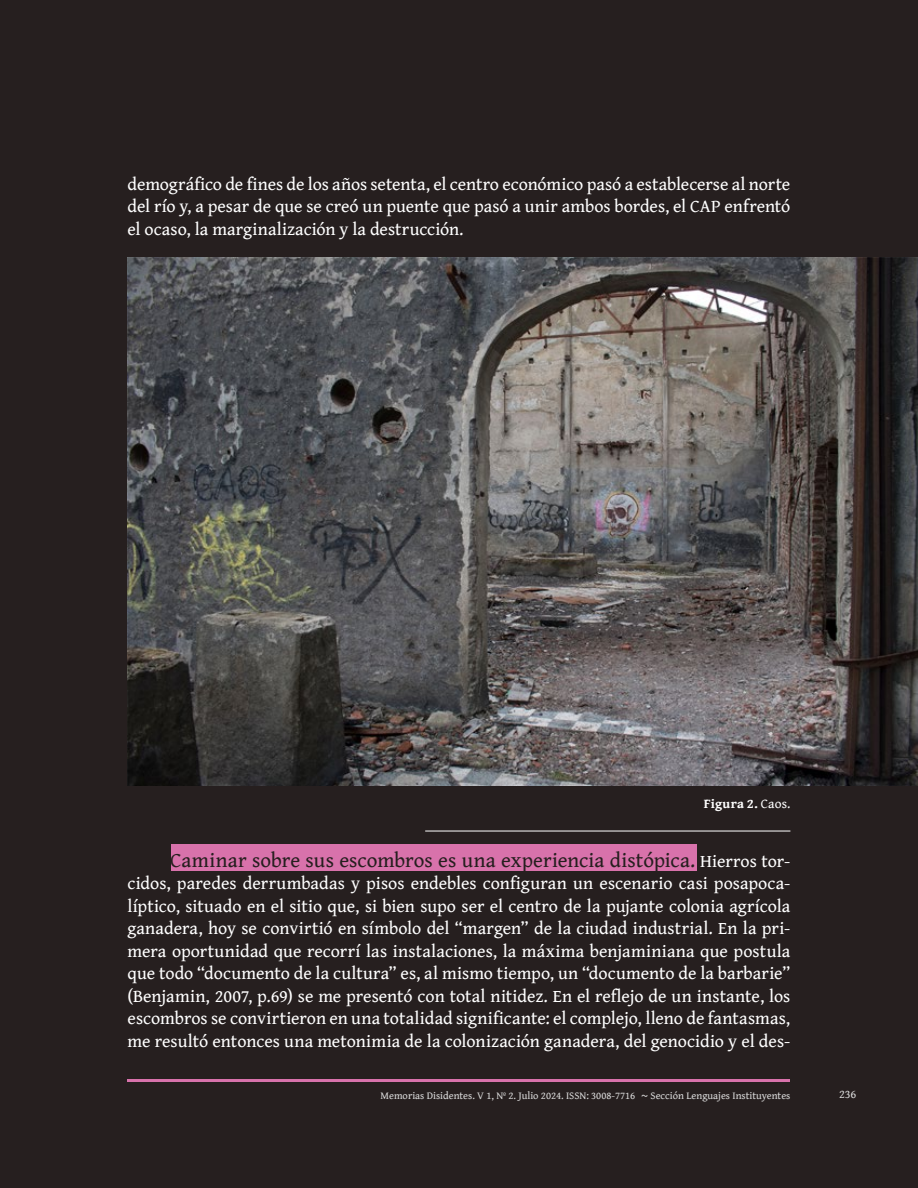
<style>
.page{position:relative;width:918px;height:1188px;background:#261f1f}
.page>*{position:absolute;margin:0;border:0;box-sizing:border-box;transform-origin:0 0}
.t1{font:21px "Gentium Book Plus";letter-spacing:.005em;color:#261f1f}
.t2{font:18px/22.5px "Gentium Book Plus";color:#fff;text-align:justify}
.t3{font:700 13.5px "Gentium Book Plus";letter-spacing:.01em;color:#fff}
.t4{font:12px "Gentium Book Plus";color:#dadada}
.t5{font:10.5px "Gentium Book Plus";color:#dadada}
.s1{font-weight:400}
.s2{font-size:18px;color:#fff}
.s3{font-family:"Roboto Slab"}
</style>
<div class="page">
<div style="left:171px;top:844px;width:525px;height:27px;background:#d872ab"></div>
<hr style="left:128px;top:1079px;width:662px;height:2px;background:#d872ab">
<hr style="left:425px;top:831px;width:365px;height:1px;background:#fff">
<img style="left:128px;top:257px;width:790px;height:528px">
<p class="t2" style="left:128px;top:171px;width:664px">demográfico de fines de los años setenta, el centro económico pasó a establecerse al norte del río y, a pesar de que se creó un puente que pasó a unir ambos bordes, el CAP enfrentó el ocaso, la marginalización y la destrucción.</p>
<p class="t3" style="left:704px;top:791px;width:88px">Figura 2. <span class="s1">Caos.</span></p>
<p class="t1" style="left:170px;top:840px;width:622px">Caminar sobre sus escombros es una experiencia distópica. <span class="s2">Hierros tor-</span></p>
<p class="t2" style="left:128px;top:871px;width:664px">cidos, paredes derrumbadas y pisos endebles configuran un escenario casi posapoca&shy;líptico, situado en el sitio que, si bien supo ser el centro de la pujante colonia agrícola ganadera, hoy se convirtió en símbolo del “margen” de la ciudad industrial. En la pri&shy;mera oportunidad que recorrí las instalaciones, la máxima benjaminiana que postula que todo “documento de la cultura” es, al mismo tiempo, un “documento de la barbarie” (Benjamin, 2007, p.69) se me presentó con total nitidez. En el reflejo de un instante, los escombros se convirtieron en una totalidad significante: el complejo, lleno de fantasmas, me resultó entonces una metonimia de la colonización ganadera, del genocidio y el des-</p>
<p class="t5" style="left:381px;top:1086px;width:411px">Memorias Disidentes. V 1, Nº 2. Julio 2024. ISSN: 3008-7716 <span class="s3">~</span> Sección Lenguajes Instituyentes</p>
<p class="t4" style="left:839px;top:1083px;width:19px">236</p>
</div>
